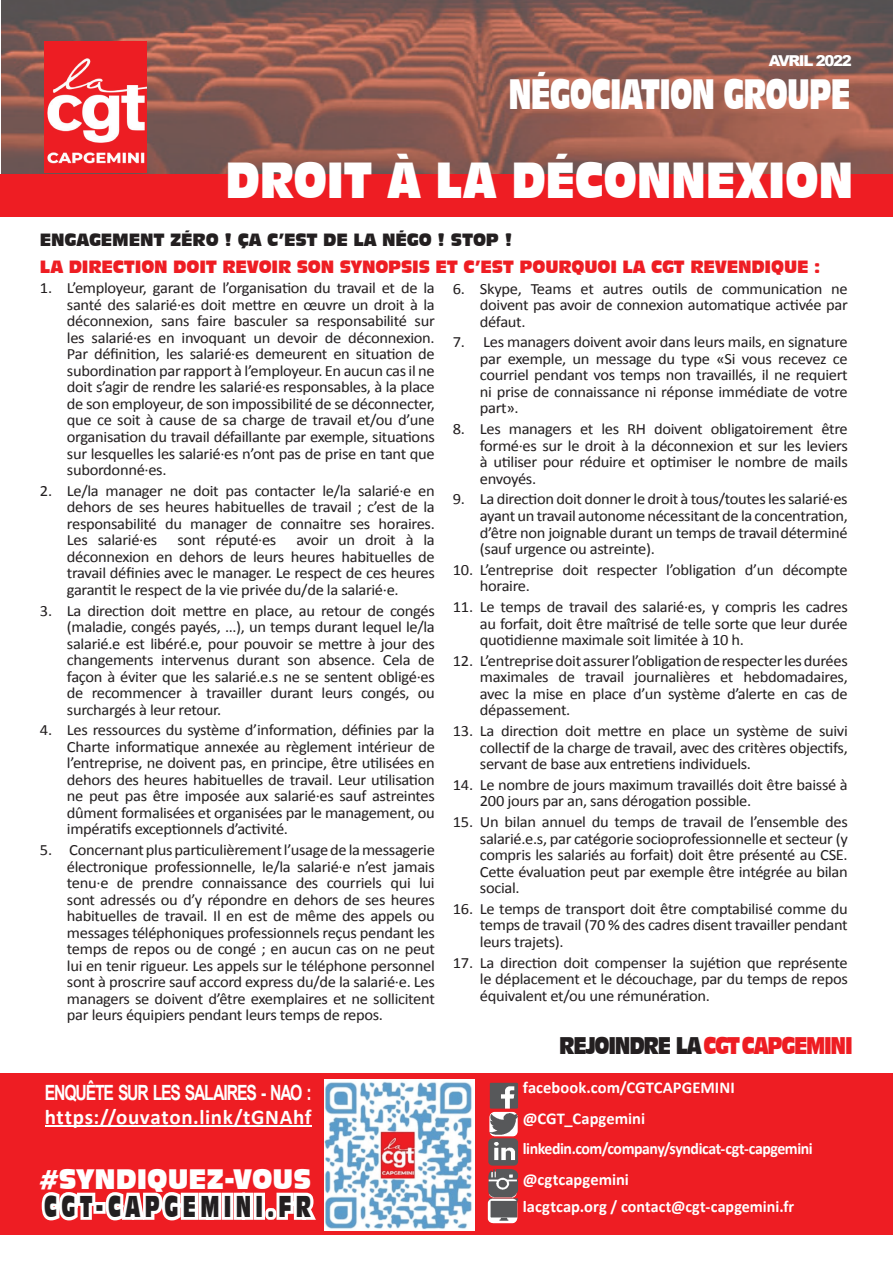
<style>
.page{position:relative;width:893px;height:1263px;background:#fff}
.page>*{position:absolute;margin:0;border:0;box-sizing:border-box;transform-origin:0 0}
.t1{font:47.25px "Incised 901 BT Compact";letter-spacing:-.01em;color:#fff;scale:.86 1}
.t2{font:39.6px "Incised 901 BT Compact";letter-spacing:-.03em;color:#fff;scale:.68 1}
.t3{font:28.05px "Incised 901 BT Compact";letter-spacing:.245em;color:#231f20;scale:.64 1}
.t4{font:26.25px "Incised 901 BT Compact";color:#fff;scale:.94 1}
.t5{font:22.5px "Incised 901 BT Compact";letter-spacing:-.07em;color:#ee1d23;scale:.81 1}
.t6{font:700 21px "Calibri";letter-spacing:.03em;color:#fff}
.t7{font:700 21px "Arial";letter-spacing:-.075em;color:#fff;scale:.75 1}
.t8{font:700 16.5px/30.8px "Calibri";color:#fff}
.t9{font:16.5px "Incised 901 BT Compact";letter-spacing:-.01em;color:#ee1d23;scale:.95 1}
.t10{font:16.5px "Incised 901 BT Compact";letter-spacing:-.01em;color:#231f20;scale:.95 1}
.t11{font:15.6px/16.5px "Calibri";letter-spacing:-.02em;color:#231f20;text-align:justify;scale:1.05 1}
.t12{font:900 15px "Arial";letter-spacing:-.09em;color:#fff}
.s1{color:#231f20}
</style>
<div class="page">
<img style="left:2px;top:0;width:891px;height:175px">
<div style="left:0;top:175px;width:893px;height:42px;background:#ee1d23"></div>
<img style="left:45px;top:42px;width:101px;height:130px">
<div style="left:0;top:1073px;width:893px;height:162px;background:#ee1d23"></div>
<svg style="left:41px;top:1192px;width:183px;height:29px;background:#fbd6d7"></svg>
<div style="left:222px;top:1193px;width:11px;height:27px;border:6px solid #fff"></div>
<svg style="left:231px;top:1192px;width:85px;height:28px;background:#fbd5d6"></svg>
<hr style="left:45px;top:1125px;width:267px;height:2px;background:#fff">
<img style="left:324px;top:1080px;width:151px;height:150px">
<img style="left:487px;top:1083px;width:31px;height:140px">
<p class="t12" style="left:769px;top:49px;width:84px">AVRIL 2022</p>
<h2 class="t2" style="left:508px;top:71px;width:505px">NÉGOCIATION GROUPE</h2>
<h1 class="t1" style="left:226px;top:152px;width:731px">DROIT À LA DÉCONNEXION</h1>
<p class="t10" style="left:40px;top:230px;width:499px">ENGAGEMENT ZÉRO ! ÇA C’EST DE LA NÉGO ! STOP !</p>
<p class="t9" style="left:40px;top:257px;width:823px">LA DIRECTION DOIT REVOIR SON SYNOPSIS ET C’EST POURQUOI LA CGT REVENDIQUE :</p>
<p class="t11" style="left:67px;top:280px;width:352px;text-indent:-27px">1. L’employeur, garant de l’organisation du travail et de la santé des salarié·es doit mettre en œuvre un droit à la déconnexion, sans faire basculer sa responsabilité sur les salarié·es en invoquant un devoir de déconnexion.<br>Par définition, les salarié·es demeurent en situation de subordination par rapport à l’employeur. En aucun cas il ne doit s’agir de rendre les salarié·es responsables, à la place de son employeur, de son impossibilité de se déconnecter, que ce soit à cause de sa charge de travail et/ou d’une organisation du travail défaillante par exemple, situations sur lesquelles les salarié·es n’ont pas de prise en tant que subordonné·es.</p>
<p class="t11" style="left:67px;top:482px;width:352px;text-indent:-27px">2. Le/la manager ne doit pas contacter le/la salarié·e en dehors de ses heures habituelles de travail ; c’est de la responsabilité du manager de connaitre ses horaires.<br>Les salarié·es</p>
<p class="t11" style="left:480px;top:280px;width:352px;text-indent:-27px">6. Skype, Teams et autres outils de communication ne doivent pas avoir de connexion automatique activée par défaut.</p>
<p class="t11" style="left:480px;top:334px;width:352px;text-indent:-27px">7. Les managers doivent avoir dans leurs mails, en signature par exemple, un message du type «Si vous recevez ce courriel pendant vos temps non travaillés, il ne requiert ni prise de connaissance ni réponse immédiate de votre part».</p>
<p class="t11" style="left:480px;top:421px;width:352px;text-indent:-27px">8. Les managers et les RH doivent obligatoirement être formé·es sur le droit à la déconnexion et sur les leviers à utiliser pour réduire et optimiser le nombre de mails envoyés.</p>
<p class="t11" style="left:480px;top:491px;width:352px;text-indent:-27px">9. La direction doit donner le droit à tous/toutes les salarié·es ayant un travail autonome nécessitant de la concentration, d’être non joignable durant un temps de travail déterminé (sauf urgence ou astreinte).</p>
<p class="t11" style="left:480px;top:561px;width:352px;text-indent:-27px">10. L’entreprise doit respecter l’obligation d’un décompte horaire.</p>
<p class="t11" style="left:480px;top:599px;width:352px;text-indent:-27px">11. Le temps de travail des salarié·es, y compris les cadres au forfait, doit être maîtrisé de telle sorte que leur durée quotidienne maximale soit limitée à 10 h.</p>
<p class="t11" style="left:480px;top:652px;width:352px;text-indent:-27px">12. L’entreprise doit assurer l’obligation de respecter les durées maximales de travail journalières et hebdomadaires, avec la mise en place d’un système d’alerte en cas de dépassement.</p>
<p class="t11" style="left:480px;top:723px;width:352px;text-indent:-27px">13. La direction doit mettre en place un système de suivi collectif de la charge de travail, avec des critères objectifs, servant de base aux entretiens individuels.</p>
<p class="t11" style="left:480px;top:776px;width:352px;text-indent:-27px">14. Le nombre de jours maximum travaillés doit être baissé à<br>200 jours par an, sans dérogation possible.</p>
<p class="t11" style="left:480px;top:814px;width:352px;text-indent:-27px">15. Un bilan annuel du temps de travail de l’ensemble des salarié.e.s, par catégorie socioprofessionnelle et secteur (y compris les salariés au forfait) doit être présenté au CSE.<br>Cette évaluation peut par exemple être intégrée au bilan social.</p>
<p class="t11" style="left:480px;top:900px;width:352px;text-indent:-27px">16. Le temps de transport doit être comptabilisé comme du temps de travail (70 % des cadres disent travailler pendant leurs trajets).</p>
<p class="t11" style="left:480px;top:954px;width:352px;text-indent:-27px">17. La direction doit compenser la sujétion que représente le déplacement et le découchage, par du temps de repos équivalent et/ou une rémunération.</p>
<p class="t11" style="left:67px;top:532px;width:352px;text-indent:229px">avoir un droit à la déconnexion en dehors de leurs heures habituelles de travail définies avec le manager. Le respect de ces heures garantit le respect de la vie privée du/de la salarié·e.</p>
<p class="t11" style="left:67px;top:602px;width:352px;text-indent:-27px">3. La direction doit mettre en place, au retour de congés (maladie, congés payés, …), un temps durant lequel le/la salarié.e est libéré.e, pour pouvoir se mettre à jour des changements intervenus durant son absence. Cela de façon à éviter que les salarié.e.s ne se sentent obligé·es de recommencer à travailler durant leurs congés, ou surchargés à leur retour.</p>
<p class="t11" style="left:67px;top:722px;width:352px;text-indent:-27px">4. Les ressources du système d’information, définies par la Charte informatique annexée au règlement intérieur de l’entreprise, ne doivent pas, en principe, être utilisées en dehors des heures habituelles de travail. Leur utilisation ne peut pas être imposée aux salarié·es sauf astreintes dûment formalisées et organisées par le management, ou impératifs exceptionnels d’activité.</p>
<p class="t11" style="left:67px;top:842px;width:352px;text-indent:-27px">5. Concernant plus particulièrement l’usage de la messagerie électronique professionnelle, le/la salarié·e n’est jamais tenu·e de prendre connaissance des courriels qui lui sont adressés ou d’y répondre en dehors de ses heures habituelles de travail. Il en est de même des appels ou messages téléphoniques professionnels reçus pendant les temps de repos ou de congé ; en aucun cas on ne peut lui en tenir rigueur. Les appels sur le téléphone personnel sont à proscrire sauf accord express du/de la salarié·e. Les managers se doivent d’être exemplaires et ne sollicitent par leurs équipiers pendant leurs temps de repos.</p>
<p class="t11" style="left:177px;top:532px;width:96px">sont réputé·es</p>
<h3 class="t7" style="left:45px;top:1078px;width:357px">ENQUÊTE SUR LES SALAIRES - NAO :</h3>
<h3 class="t6" style="left:45px;top:1103px;width:268px">https://ouvaton.link/tGNAhf</h3>
<h3 class="t4" style="left:40px;top:1164px;width:290px">#SYNDIQUEZ-VOUS</h3>
<h3 class="t5" style="left:559px;top:1032px;width:364px"><span class="s1">REJOINDRE LA</span> CGT CAPGEMINI</h3>
<p class="t8" style="left:523px;top:1072px;width:291px">facebook.com/CGTCAPGEMINI @CGT_Capgemini linkedin.com/company/syndicat-cgt-capgemini @cgtcapgemini</p>
<h3 class="t3" style="left:44px;top:1190px;width:418px">CGT-CAPGEMINI.FR</h3>
<p class="t8" style="left:523px;top:1191px;width:273px">lacgtcap.org / contact@cgt-capgemini.fr</p>
</div>
